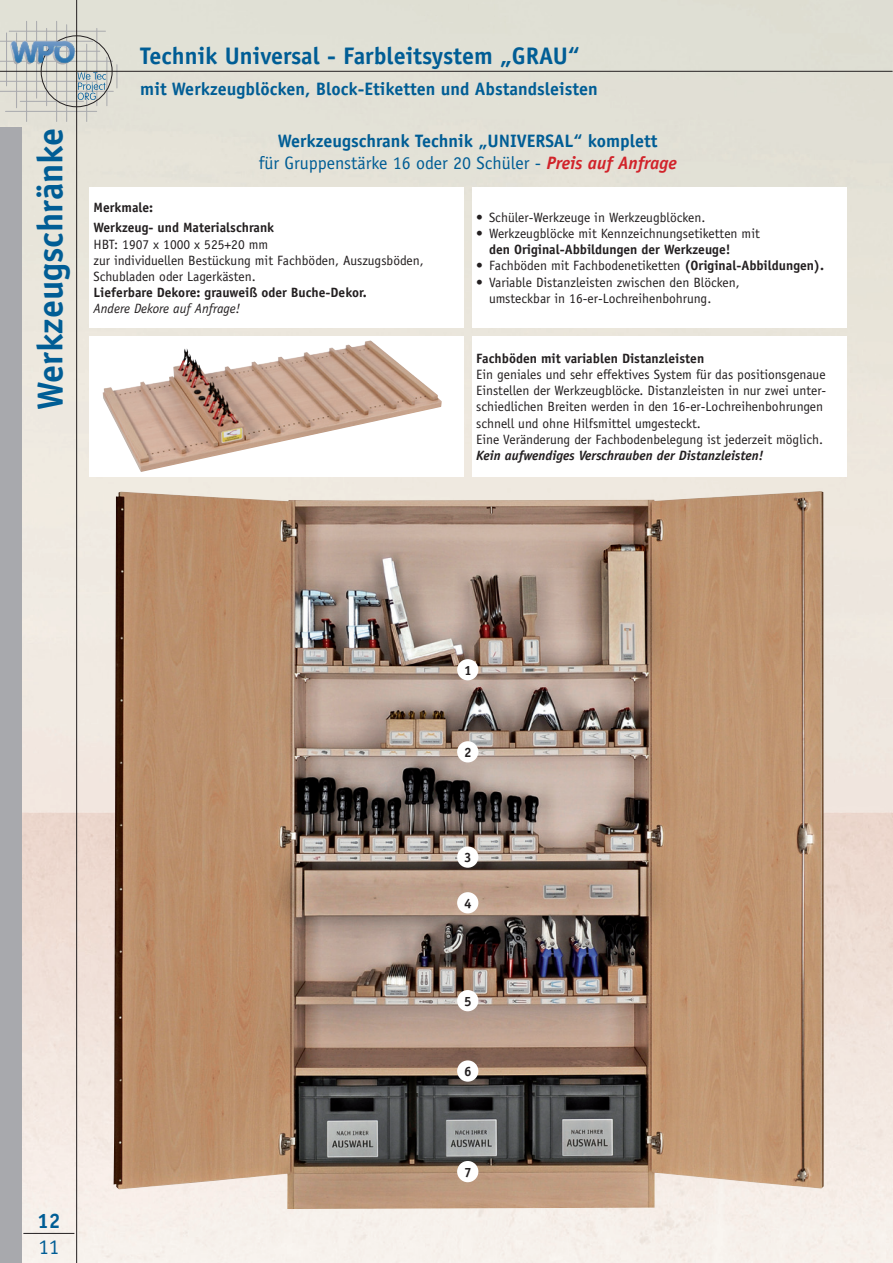
<style>
.page{position:relative;width:893px;height:1263px;background:#fff}
.page>*{position:absolute;margin:0;border:0;box-sizing:border-box;transform-origin:0 0}
.t1{font:700 36px "Officina Sans";color:#005d95}
.t2{font:700 24px "Officina Sans";color:#005d95}
.t3{font:700 21px "Officina Sans";color:#005d95}
.t4{font:21px "Officina Sans";color:#005d95}
.t5{font:700 18px "Officina Sans";color:#005d95}
.t6{font:18px "Officina Sans";color:#005d95}
.t7{font:13.5px/16.2px "Officina Sans";color:#231f20}
.t8{font:700 13.5px "Officina Sans";color:#231f20}
.t9{font:italic 700 13.5px "Officina Sans";color:#231f20}
.t10{font:italic 13.5px "Officina Sans";color:#231f20}
.s1{font-weight:700;font-style:italic;color:#d1232a}
.s2{font-weight:700}
</style>
<div class="page">
<img style="left:0;top:0;width:893px;height:1263px">
<hr style="left:97px;top:28px;width:1px;height:78px;background:#a8a9ad">
<hr style="left:107px;top:57px;width:1px;height:49px;background:#a8a9ad">
<svg style="left:117px;top:65px;width:1px;height:23px"></svg>
<hr style="left:6px;top:33px;width:1px;height:53px;background:#a8a9ad">
<hr style="left:16px;top:33px;width:1px;height:75px;background:#a8a9ad">
<hr style="left:26px;top:21px;width:1px;height:100px;background:#a8a9ad">
<hr style="left:36px;top:21px;width:1px;height:77px;background:#a8a9ad">
<hr style="left:46px;top:28px;width:1px;height:78px;background:#a8a9ad">
<hr style="left:56px;top:21px;width:1px;height:100px;background:#a8a9ad">
<hr style="left:66px;top:25px;width:1px;height:96px;background:#a8a9ad">
<hr style="left:86px;top:44px;width:1px;height:77px;background:#a8a9ad">
<hr style="left:5px;top:111px;width:92px;height:1px;background:#a8a9ad">
<hr style="left:20px;top:101px;width:63px;height:1px;background:#a8a9ad">
<hr style="left:0;top:91px;width:113px;height:1px;background:#a8a9ad">
<hr style="left:0;top:81px;width:97px;height:1px;background:#a8a9ad">
<hr style="left:0;top:61px;width:113px;height:1px;background:#a8a9ad">
<hr style="left:18px;top:51px;width:82px;height:1px;background:#a8a9ad">
<hr style="left:0;top:41px;width:93px;height:1px;background:#a8a9ad">
<hr style="left:9px;top:31px;width:96px;height:1px;background:#a8a9ad">
<div style="left:41px;top:36px;width:71px;height:71px;border:1px solid #231f20;border-radius:50%"></div>
<hr style="left:76px;top:0;width:1px;height:1263px;background:#231f20">
<hr style="left:0;top:71px;width:892px;height:1px;background:#231f20">
<svg style="left:10px;top:41px;width:65px;height:23px"></svg>
<svg style="left:78px;top:72px;width:28px;height:28px"></svg>
<hr style="left:23px;top:1233px;width:51px;height:1px;background:#231f20">
<div style="left:0;top:128px;width:21px;height:1135px;background:#a8a9ad"></div>
<div style="left:89px;top:187px;width:374px;height:140px;background:#fff"></div>
<div style="left:472px;top:187px;width:374px;height:140px;background:#fff"></div>
<div style="left:89px;top:336px;width:374px;height:140px;background:#fff"></div>
<img style="left:103px;top:340px;width:339px;height:132px">
<div style="left:472px;top:336px;width:374px;height:140px;background:#fff"></div>
<img style="left:114px;top:491px;width:710px;height:718px">
<div style="left:457px;top:659px;width:21px;height:21px;background:#fff;border-radius:50%"></div>
<div style="left:457px;top:741px;width:21px;height:21px;background:#fff;border-radius:50%"></div>
<div style="left:457px;top:846px;width:21px;height:22px;background:#fff;border-radius:50%"></div>
<div style="left:457px;top:892px;width:21px;height:21px;background:#fff;border-radius:50%"></div>
<div style="left:457px;top:990px;width:21px;height:21px;background:#fff;border-radius:50%"></div>
<div style="left:457px;top:1060px;width:21px;height:22px;background:#fff;border-radius:50%"></div>
<div style="left:457px;top:1161px;width:21px;height:21px;background:#fff;border-radius:50%"></div>
<p class="t1" style="left:28px;top:410px;width:284px;rotate:-90deg">Werkzeugschränke</p>
<p class="t2" style="left:140px;top:41px;width:441px">Technik Universal - Farbleitsystem „GRAU“</p>
<p class="t5" style="left:140px;top:78px;width:459px">mit Werkzeugblöcken, Block-Etiketten und Abstandsleisten</p>
<p class="t5" style="left:278px;top:130px;width:381px">Werkzeugschrank Technik „UNIVERSAL“ komplett</p>
<p class="t6" style="left:259px;top:152px;width:420px">für Gruppenstärke 16 oder 20 Schüler - <span class="s1">Preis auf Anfrage</span></p>
<p class="t8" style="left:94px;top:199px;width:61px">Merkmale:</p>
<p class="t8" style="left:94px;top:219px;width:182px">Werkzeug- und Materialschrank</p>
<p class="t7" style="left:94px;top:236px;width:176px">HBT: 1907 x 1000 x 525+20 mm</p>
<p class="t7" style="left:94px;top:252px;width:332px">zur individuellen Bestückung mit Fachböden, Auszugsböden,</p>
<p class="t7" style="left:94px;top:268px;width:164px">Schubladen oder Lagerkästen.</p>
<p class="t8" style="left:94px;top:284px;width:275px">Lieferbare Dekore: grauweiß oder Buche-Dekor.</p>
<p class="t10" style="left:94px;top:301px;width:148px">Andere Dekore auf Anfrage!</p>
<p class="t7" style="left:476px;top:209px;width:231px">• Schüler-Werkzeuge in Werkzeugblöcken.</p>
<p class="t7" style="left:476px;top:225px;width:285px">• Werkzeugblöcke mit Kennzeichnungsetiketten mit</p>
<p class="t8" style="left:489px;top:241px;width:243px">den Original-Abbildungen der Werkzeuge!</p>
<p class="t7" style="left:476px;top:258px;width:349px">• Fachböden mit Fachbodenetiketten <span class="s2">(Original-Abbildungen).</span></p>
<p class="t7" style="left:476px;top:274px;width:265px">• Variable Distanzleisten zwischen den Blöcken,</p>
<p class="t7" style="left:489px;top:290px;width:224px">umsteckbar in 16-er-Lochreihenbohrung.</p>
<p class="t8" style="left:476px;top:350px;width:229px">Fachböden mit variablen Distanzleisten</p>
<p class="t7" style="left:476px;top:366px;width:351px">Ein geniales und sehr effektives System für das positionsgenaue</p>
<p class="t7" style="left:476px;top:383px;width:352px">Einstellen der Werkzeugblöcke. Distanzleisten in nur zwei unter-</p>
<p class="t7" style="left:476px;top:399px;width:348px">schiedlichen Breiten werden in den 16-er-Lochreihenbohrungen schnell und ohne Hilfsmittel umgesteckt.</p>
<p class="t7" style="left:476px;top:431px;width:348px">Eine Veränderung der Fachbodenbelegung ist jederzeit möglich.</p>
<p class="t9" style="left:476px;top:447px;width:289px">Kein aufwendiges Verschrauben der Distanzleisten!</p>
<p class="t3" style="left:37px;top:1208px;width:25px">12</p>
<p class="t4" style="left:38px;top:1234px;width:22px">11</p>
<p class="t8" style="left:464px;top:662px;width:9px">1</p>
<p class="t8" style="left:464px;top:744px;width:9px">2</p>
<p class="t8" style="left:464px;top:849px;width:9px">3</p>
<p class="t8" style="left:464px;top:895px;width:9px">4</p>
<p class="t8" style="left:464px;top:993px;width:9px">5</p>
<p class="t8" style="left:464px;top:1063px;width:9px">6</p>
<p class="t8" style="left:464px;top:1164px;width:9px">7</p>
</div>
